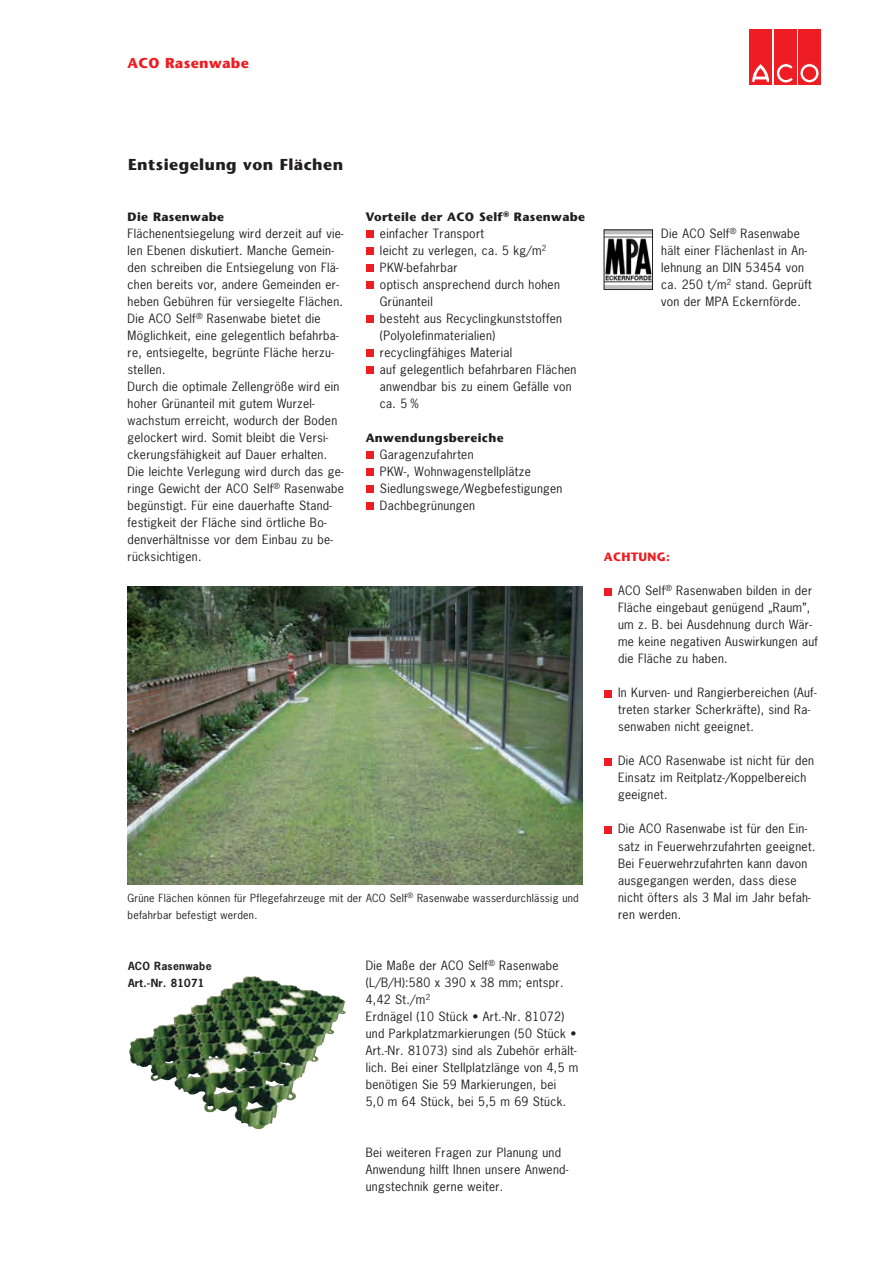
<style>
.page{position:relative;width:893px;height:1263px;background:#fff}
.page>*{position:absolute;margin:0;border:0;box-sizing:border-box;transform-origin:0 0}
.t1{font:700 15.75px "Stone Sans";letter-spacing:.03em;color:#231f20}
.t2{font:700 14.25px "Stone Sans";letter-spacing:.025em;color:#ee1d23}
.t3{font:12px/17px "News Gothic";letter-spacing:.025em;color:#231f20}
.t4{font:700 12px "Stone Sans";letter-spacing:.03em;color:#231f20}
.t5{font:700 12px "Stone Sans";letter-spacing:.025em;color:#ee1d23}
.t6{font:10.5px/17px "News Gothic";letter-spacing:.025em;color:#231f20}
.t7{font:700 10.5px/17px "News Gothic";letter-spacing:.025em;color:#231f20}
</style>
<div class="page">
<div style="left:604px;top:588px;width:7px;height:7px;background:#ee1d23"></div>
<div style="left:604px;top:690px;width:7px;height:7px;background:#ee1d23"></div>
<div style="left:604px;top:758px;width:7px;height:7px;background:#ee1d23"></div>
<div style="left:604px;top:826px;width:7px;height:7px;background:#ee1d23"></div>
<img style="left:128px;top:587px;width:455px;height:297px">
<div style="left:366px;top:230px;width:7px;height:8px;background:#ee1d23"></div>
<div style="left:366px;top:247px;width:7px;height:8px;background:#ee1d23"></div>
<div style="left:366px;top:264px;width:7px;height:8px;background:#ee1d23"></div>
<div style="left:366px;top:281px;width:7px;height:8px;background:#ee1d23"></div>
<div style="left:366px;top:315px;width:7px;height:8px;background:#ee1d23"></div>
<div style="left:366px;top:350px;width:7px;height:7px;background:#ee1d23"></div>
<div style="left:366px;top:367px;width:7px;height:7px;background:#ee1d23"></div>
<div style="left:366px;top:452px;width:7px;height:7px;background:#ee1d23"></div>
<div style="left:366px;top:469px;width:7px;height:7px;background:#ee1d23"></div>
<div style="left:366px;top:486px;width:7px;height:7px;background:#ee1d23"></div>
<div style="left:366px;top:503px;width:7px;height:7px;background:#ee1d23"></div>
<img style="left:129px;top:976px;width:123px;height:151px">
<img style="left:606px;top:232px;width:45px;height:56px">
<div style="left:604px;top:230px;width:49px;height:60px;border:1px solid #231f20"></div>
<div style="left:749px;top:30px;width:23px;height:55px;background:#ee1d23"></div>
<svg style="left:751px;top:64px;width:19px;height:18px"></svg>
<div style="left:774px;top:30px;width:22px;height:55px;background:#ee1d23"></div>
<svg style="left:776px;top:63px;width:17px;height:20px"></svg>
<div style="left:798px;top:30px;width:23px;height:55px;background:#ee1d23"></div>
<svg style="left:800px;top:64px;width:19px;height:19px"></svg>
<div style="left:800px;top:64px;width:19px;height:19px;border:1px solid #ee1d23;border-radius:50%"></div>
<div style="left:803px;top:67px;width:13px;height:12px;background:#ee1d23;border-radius:50%"></div>
<div style="left:803px;top:67px;width:13px;height:12px;border:1px solid #ee1d23;border-radius:50%"></div>
<p class="t2" style="left:128px;top:55px;width:123px">ACO Rasenwabe</p>
<h1 class="t1" style="left:128px;top:155px;width:217px">Entsiegelung von Flächen</h1>
<p class="t4" style="left:128px;top:210px;width:98px">Die Rasenwabe</p>
<p class="t3" style="left:128px;top:225px;width:218px">Flächenentsiegelung wird derzeit auf vie&shy;len Ebenen diskutiert. Manche Gemein&shy;den schreiben die Entsiegelung von Flä&shy;chen bereits vor, andere Gemeinden er&shy;heben Gebühren für versiegelte Flächen.<br>Die ACO Self<sup>®</sup> Rasenwabe bietet die Möglichkeit, eine gelegentlich befahrba&shy;re, entsiegelte, begrünte Fläche herzu&shy;stellen.<br>Durch die optimale Zellengröße wird ein hoher Grünanteil mit gutem Wurzel&shy;wachstum erreicht, wodurch der Boden gelockert wird. Somit bleibt die Versi&shy;ckerungsfähigkeit auf Dauer erhalten.<br>Die leichte Verlegung wird durch das ge&shy;ringe Gewicht der ACO Self<sup>®</sup> Rasenwabe begünstigt. Für eine dauerhafte Stand&shy;festigkeit der Fläche sind örtliche Bo&shy;denverhältnisse vor dem Einbau zu be&shy;rücksichtigen.</p>
<p class="t4" style="left:366px;top:210px;width:221px">Vorteile der ACO Self<sup>®</sup> Rasenwabe</p>
<p class="t3" style="left:380px;top:225px;width:198px">einfacher Transport<br>leicht zu verlegen, ca. 5 kg/m<sup>2<br></sup>PKW-befahrbar<br>optisch ansprechend durch hohen<br>Grünanteil<br>besteht aus Recyclingkunststoffen (Polyolefinmaterialien) recyclingfähiges Material<br>auf gelegentlich befahrbaren Flächen anwendbar bis zu einem Gefälle von ca. 5 %</p>
<p class="t4" style="left:366px;top:431px;width:139px">Anwendungsbereiche</p>
<p class="t3" style="left:380px;top:446px;width:184px">Garagenzufahrten<br>PKW-, Wohnwagenstellplätze<br>Siedlungswege/Wegbefestigungen<br>Dachbegrünungen</p>
<p class="t6" style="left:128px;top:889px;width:453px">Grüne Flächen können für Pflegefahrzeuge mit der ACO Self<sup>®</sup> Rasenwabe wasserdurchlässig und befahrbar befestigt werden.</p>
<p class="t7" style="left:128px;top:957px;width:85px">ACO Rasenwabe<br>Art.-Nr. 81071</p>
<p class="t3" style="left:366px;top:956px;width:214px">Die Maße der ACO Self<sup>®</sup> Rasenwabe (L/B/H):580 x 390 x 38 mm; entspr.<br>4,42 St./m<sup>2<br></sup>Erdnägel (10 Stück • Art.-Nr. 81072) und Parkplatzmarkierungen (50 Stück • Art.-Nr. 81073) sind als Zubehör erhält&shy;lich. Bei einer Stellplatzlänge von 4,5 m benötigen Sie 59 Markierungen, bei<br>5,0 m 64 Stück, bei 5,5 m 69 Stück.</p>
<p class="t3" style="left:366px;top:1143px;width:204px">Bei weiteren Fragen zur Planung und<br>Anwendung hilft Ihnen unsere Anwend&shy;ungstechnik gerne weiter.</p>
<p class="t3" style="left:661px;top:225px;width:152px">Die ACO Self<sup>®</sup> Rasenwabe hält einer Flächenlast in An&shy;lehnung an DIN 53454 von ca. 250 t/m<sup>2</sup> stand. Geprüft von der MPA Eckernförde.</p>
<p class="t5" style="left:604px;top:550px;width:68px">ACHTUNG:</p>
<p class="t3" style="left:618px;top:582px;width:201px">ACO Self<sup>®</sup> Rasenwaben bilden in der<br>Fläche eingebaut genügend „Raum”, um z. B. bei Ausdehnung durch Wär&shy;me keine negativen Auswirkungen auf die Fläche zu haben.</p>
<p class="t3" style="left:618px;top:684px;width:200px">In Kurven- und Rangierbereichen (Auf&shy;treten starker Scherkräfte), sind Ra&shy;senwaben nicht geeignet.</p>
<p class="t3" style="left:618px;top:752px;width:197px">Die ACO Rasenwabe ist nicht für den<br>Einsatz im Reitplatz-/Koppelbereich geeignet.</p>
<p class="t3" style="left:618px;top:820px;width:199px">Die ACO Rasenwabe ist für den Ein&shy;satz in Feuerwehrzufahrten geeignet.<br>Bei Feuerwehrzufahrten kann davon ausgegangen werden, dass diese nicht öfters als 3 Mal im Jahr befah&shy;ren werden.</p>
</div>
